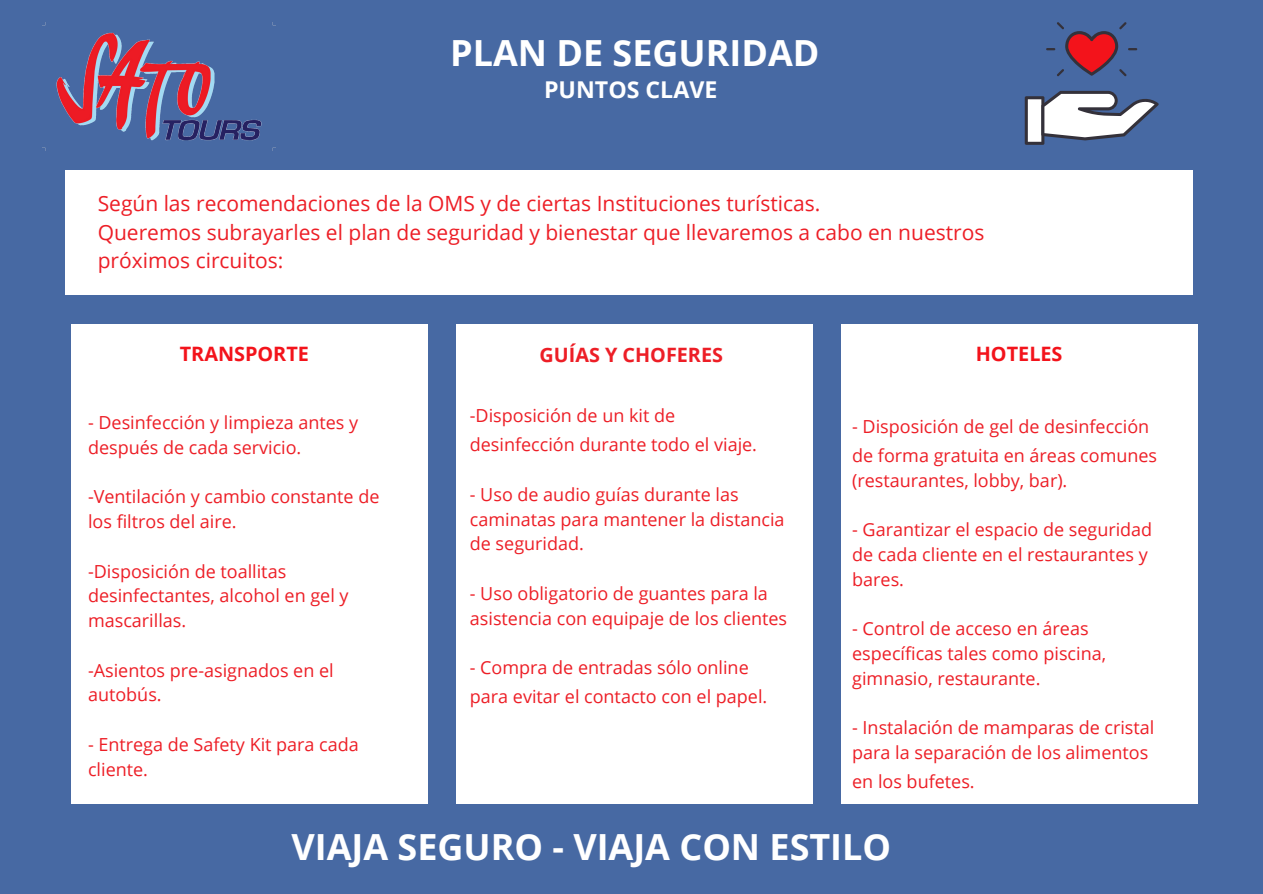
<style>
.page{position:relative;width:1263px;height:894px;background:#fff}
.page>*{position:absolute;margin:0;border:0;box-sizing:border-box;transform-origin:0 0}
.t1{font:700 36px "Open Sans";color:#fff}
.t2{font:700 23.1px "Open Sans";color:#fff}
.t3{font:21px/28.8px "Open Sans";color:#ed1e26}
.t4{font:700 19.8px "Open Sans";color:#f3131b}
.t5{font:700 19.8px "Open Sans";color:#ed1e26}
.t6{font:18px/24.8px "Open Sans";color:#ed1e26}
</style>
<div class="page">
<div style="left:0;top:0;width:1263px;height:893px;background:#4769a3"></div>
<div style="left:65px;top:170px;width:1127px;height:124px;background:#fff"></div>
<div style="left:71px;top:324px;width:357px;height:479px;background:#fff"></div>
<div style="left:456px;top:324px;width:356px;height:479px;background:#fff"></div>
<div style="left:841px;top:324px;width:356px;height:479px;background:#fff"></div>
<img style="left:42px;top:22px;width:233px;height:128px">
<svg style="left:1025px;top:91px;width:134px;height:54px"></svg>
<svg style="left:1046px;top:22px;width:91px;height:54px"></svg>
<h1 class="t1" style="left:450px;top:27px;width:371px">PLAN DE SEGURIDAD</h1>
<p class="t2" style="left:544px;top:73px;width:175px">PUNTOS CLAVE</p>
<p class="t3" style="left:98px;top:188px;width:888px">Según las recomendaciones de la OMS y de ciertas Instituciones turísticas.<br>Queremos subrayarles el plan de seguridad y bienestar que llevaremos a cabo en nuestros próximos circuitos:</p>
<p class="t4" style="left:180px;top:340px;width:131px">TRANSPORTE</p>
<p class="t6" style="left:88px;top:409px;width:272px">- Desinfección y limpieza antes y después de cada servicio.</p>
<p class="t6" style="left:88px;top:484px;width:293px">-Ventilación y cambio constante de los filtros del aire.</p>
<p class="t6" style="left:88px;top:558px;width:262px">-Disposición de toallitas desinfectantes, alcohol en gel y mascarillas.</p>
<p class="t6" style="left:88px;top:657px;width:247px">-Asientos pre-asignados en el autobús.</p>
<p class="t6" style="left:88px;top:731px;width:272px">- Entrega de Safety Kit para cada cliente.</p>
<p class="t5" style="left:539px;top:341px;width:185px">GUÍAS Y CHOFERES</p>
<p class="t6" style="left:470px;top:400px;width:289px;line-height:29.2px">-Disposición de un kit de desinfección durante todo el viaje.</p>
<p class="t6" style="left:470px;top:481px;width:316px">- Uso de audio guías durante las caminatas para mantener la distancia de seguridad.</p>
<p class="t6" style="left:470px;top:580px;width:319px">- Uso obligatorio de guantes para la asistencia con equipaje de los clientes</p>
<p class="t6" style="left:470px;top:652px;width:299px;line-height:29.2px">- Compra de entradas sólo online para evitar el contacto con el papel.</p>
<p class="t4" style="left:976px;top:339px;width:88px">HOTELES</p>
<p class="t6" style="left:852px;top:411px;width:306px;line-height:29.2px">- Disposición de gel de desinfección de forma gratuita en áreas comunes</p>
<p class="t6" style="left:852px;top:467px;width:217px">(restaurantes, lobby, bar).</p>
<p class="t6" style="left:852px;top:517px;width:302px">- Garantizar el espacio de seguridad de cada cliente en el restaurantes y bares.</p>
<p class="t6" style="left:852px;top:616px;width:255px">- Control de acceso en áreas específicas tales como piscina, gimnasio, restaurante.</p>
<p class="t6" style="left:852px;top:714px;width:304px">- Instalación de mamparas de cristal para la separación de los alimentos</p>
<p class="t6" style="left:852px;top:768px;width:124px">en los bufetes.</p>
<h1 class="t1" style="left:291px;top:821px;width:601px">VIAJA SEGURO - VIAJA CON ESTILO</h1>
</div>
